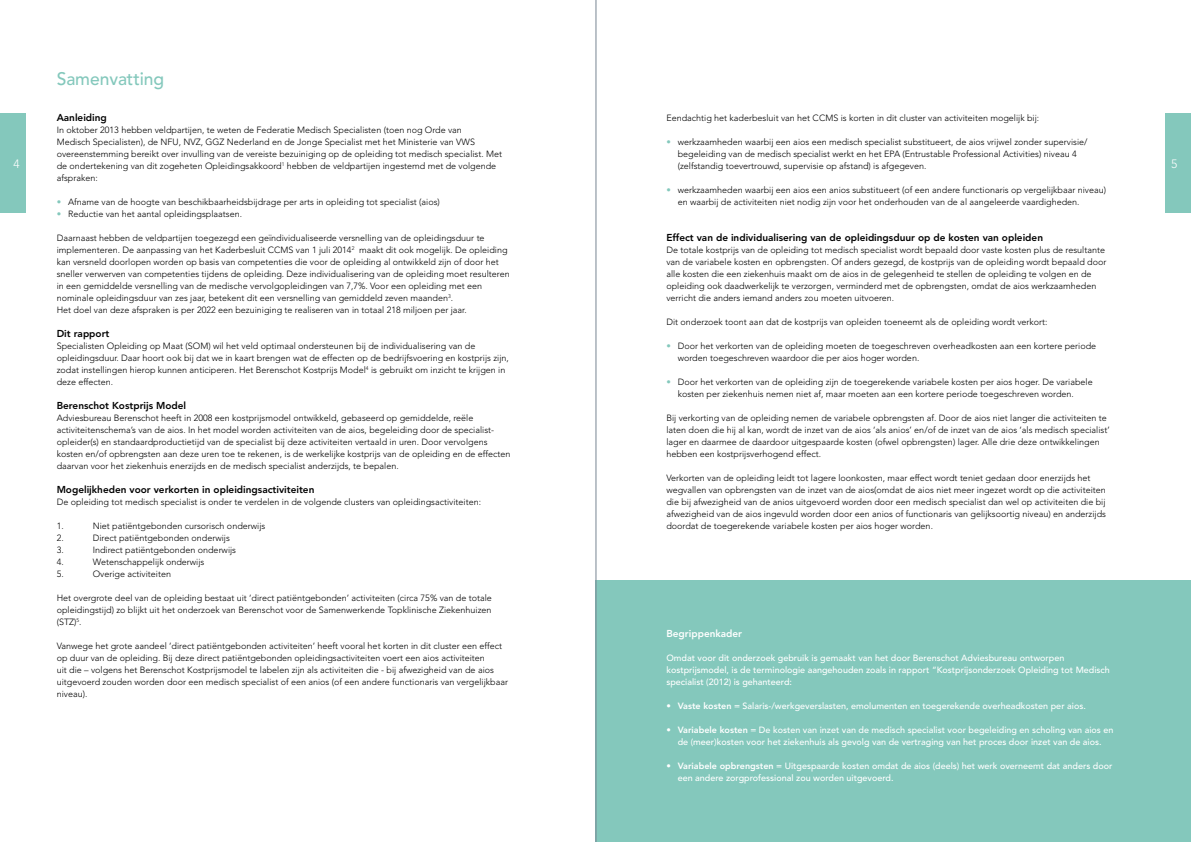
<style>
.page{position:relative;width:1191px;height:842px;background:#fff}
.page>*{position:absolute;margin:0;border:0;box-sizing:border-box;transform-origin:0 0}
.t1{font:500 18px "Avenir LT Std";letter-spacing:-.005em;color:#84c8bc}
.t2{font:300 12px "Avenir LT Std";color:#fff}
.t3{font:800 10px "Avenir LT Std";color:#000}
.t4{font:800 10px "Avenir LT Std";color:#fff}
.t5{font:300 9px/12px "Avenir LT Std";color:#000}
.t6{font:500 9px/12px "Avenir LT Std";color:#fff}
.s1{color:#84c8bc}
.s2{font-weight:800}
</style>
<div class="page">
<div style="left:1165px;top:113px;width:26px;height:100px;background:#84c8bc"></div>
<div style="left:0;top:113px;width:26px;height:100px;background:#84c8bc"></div>
<div style="left:595px;top:581px;width:596px;height:261px;background:#84c8bc"></div>
<hr style="left:596px;top:0;width:1px;height:842px;background:#778592">
<h1 class="t1" style="left:57px;top:68px;width:109px">Samenvatting</h1>
<p class="t3" style="left:57px;top:112px;width:52px">Aanleiding</p>
<p class="t5" style="left:57px;top:124px;width:447px">In oktober 2013 hebben veldpartijen, te weten de Federatie Medisch Specialisten (toen nog Orde van<br>Medisch Specialisten), de NFU, NVZ, GGZ Nederland en de Jonge Specialist met het Ministerie van VWS overeenstemming bereikt over invulling van de vereiste bezuiniging op de opleiding tot medisch specialist. Met de ondertekening van dit zogeheten Opleidingsakkoord<sup>1</sup> hebben de veldpartijen ingestemd met de volgende afspraken:</p>
<p class="t5" style="left:57px;top:196px;width:385px"><span class="s1">•</span> Afname van de hoogte van beschikbaarheidsbijdrage per arts in opleiding tot specialist (aios)</p>
<p class="t5" style="left:57px;top:208px;width:187px"><span class="s1">•</span> Reductie van het aantal opleidingsplaatsen.</p>
<p class="t5" style="left:57px;top:232px;width:454px">Daarnaast hebben de veldpartijen toegezegd een geïndividualiseerde versnelling van de opleidingsduur te implementeren. De aanpassing van het Kaderbesluit CCMS van 1 juli 2014<sup>2</sup> maakt dit ook mogelijk. De opleiding kan versneld doorlopen worden op basis van competenties die voor de opleiding al ontwikkeld zijn of door het sneller verwerven van competenties tijdens de opleiding. Deze individualisering van de opleiding moet resulteren in een gemiddelde versnelling van de medische vervolgopleidingen van 7,7%. Voor een opleiding met een nominale opleidingsduur van zes jaar, betekent dit een versnelling van gemiddeld zeven maanden<sup>3</sup>.<br>Het doel van deze afspraken is per 2022 een bezuiniging te realiseren van in totaal 218 miljoen per jaar.</p>
<p class="t3" style="left:57px;top:328px;width:54px">Dit rapport</p>
<p class="t5" style="left:57px;top:340px;width:454px">Specialisten Opleiding op Maat (SOM) wil het veld optimaal ondersteunen bij de individualisering van de opleidingsduur. Daar hoort ook bij dat we in kaart brengen wat de effecten op de bedrijfsvoering en kostprijs zijn, zodat instellingen hierop kunnen anticiperen. Het Berenschot Kostprijs Model<sup>4</sup> is gebruikt om inzicht te krijgen in deze effecten.</p>
<p class="t3" style="left:57px;top:400px;width:131px">Berenschot Kostprijs Model</p>
<p class="t5" style="left:57px;top:412px;width:455px">Adviesbureau Berenschot heeft in 2008 een kostprijsmodel ontwikkeld, gebaseerd op gemiddelde, reële activiteitenschema’s van de aios. In het model worden activiteiten van de aios, begeleiding door de specialist&shy;opleider(s) en standaardproductietijd van de specialist bij deze activiteiten vertaald in uren. Door vervolgens kosten en/of opbrengsten aan deze uren toe te rekenen, is de werkelijke kostprijs van de opleiding en de effecten daarvan voor het ziekenhuis enerzijds en de medisch specialist anderzijds, te bepalen.</p>
<p class="t3" style="left:57px;top:484px;width:259px">Mogelijkheden voor verkorten in opleidingsactiviteiten</p>
<p class="t5" style="left:57px;top:496px;width:426px">De opleiding tot medisch specialist is onder te verdelen in de volgende clusters van opleidingsactiviteiten:</p>
<p class="t5" style="left:57px;top:520px;width:9px">1.</p>
<p class="t5" style="left:93px;top:520px;width:174px">Niet patiëntgebonden cursorisch onderwijs</p>
<p class="t5" style="left:57px;top:532px;width:9px">2.</p>
<p class="t5" style="left:93px;top:532px;width:139px">Direct patiëntgebonden onderwijs</p>
<p class="t5" style="left:57px;top:544px;width:9px">3.</p>
<p class="t5" style="left:93px;top:544px;width:145px">Indirect patiëntgebonden onderwijs</p>
<p class="t5" style="left:57px;top:556px;width:9px">4.</p>
<p class="t5" style="left:93px;top:556px;width:113px">Wetenschappelijk onderwijs</p>
<p class="t5" style="left:57px;top:568px;width:9px">5.</p>
<p class="t5" style="left:93px;top:568px;width:80px">Overige activiteiten</p>
<p class="t5" style="left:57px;top:592px;width:437px;text-align:justify">Het overgrote deel van de opleiding bestaat uit ‘direct patiëntgebonden’ activiteiten (circa 75% van de totale opleidingstijd) zo blijkt uit het onderzoek van Berenschot voor de Samenwerkende Topklinische Ziekenhuizen (STZ)<sup>5</sup>.</p>
<p class="t5" style="left:57px;top:640px;width:453px">Vanwege het grote aandeel ‘direct patiëntgebonden activiteiten’ heeft vooral het korten in dit cluster een effect op duur van de opleiding. Bij deze direct patiëntgebonden opleidingsactiviteiten voert een aios activiteiten<br>uit die – volgens het Berenschot Kostprijsmodel te labelen zijn als activiteiten die - bij afwezigheid van de aios uitgevoerd zouden worden door een medisch specialist of een anios (of een andere functionaris van vergelijkbaar niveau).</p>
<p class="t5" style="left:666px;top:112px;width:374px">Eendachtig het kaderbesluit van het CCMS is korten in dit cluster van activiteiten mogelijk bij:</p>
<p class="t5" style="left:677px;top:136px;width:411px;text-indent:-11px"><span class="s1">•</span> werkzaamheden waarbij een aios een medisch specialist substitueert, de aios vrijwel zonder supervisie/ begeleiding van de medisch specialist werkt en het EPA (Entrustable Professional Activities) niveau 4 (zelfstandig toevertrouwd, supervisie op afstand) is afgegeven.</p>
<p class="t5" style="left:677px;top:184px;width:430px;text-indent:-11px"><span class="s1">•</span> werkzaamheden waarbij een aios een anios substitueert (of een andere functionaris op vergelijkbaar niveau) en waarbij de activiteiten niet nodig zijn voor het onderhouden van de al aangeleerde vaardigheden.</p>
<p class="t3" style="left:666px;top:232px;width:378px">Effect van de individualisering van de opleidingsduur op de kosten van opleiden</p>
<p class="t5" style="left:666px;top:244px;width:441px">De totale kostprijs van de opleiding tot medisch specialist wordt bepaald door vaste kosten plus de resultante van de variabele kosten en opbrengsten. Of anders gezegd, de kostprijs van de opleiding wordt bepaald door alle kosten die een ziekenhuis maakt om de aios in de gelegenheid te stellen de opleiding te volgen en de opleiding ook daadwerkelijk te verzorgen, verminderd met de opbrengsten, omdat de aios werkzaamheden verricht die anders iemand anders zou moeten uitvoeren.</p>
<p class="t5" style="left:666px;top:316px;width:383px">Dit onderzoek toont aan dat de kostprijs van opleiden toeneemt als de opleiding wordt verkort:</p>
<p class="t5" style="left:677px;top:340px;width:420px;text-indent:-11px"><span class="s1">•</span> Door het verkorten van de opleiding moeten de toegeschreven overheadkosten aan een kortere periode worden toegeschreven waardoor die per aios hoger worden.</p>
<p class="t5" style="left:677px;top:376px;width:416px;text-indent:-11px"><span class="s1">•</span> Door het verkorten van de opleiding zijn de toegerekende variabele kosten per aios hoger. De variabele kosten per ziekenhuis nemen niet af, maar moeten aan een kortere periode toegeschreven worden.</p>
<p class="t5" style="left:666px;top:412px;width:445px">Bij verkorting van de opleiding nemen de variabele opbrengsten af. Door de aios niet langer die activiteiten te laten doen die hij al kan, wordt de inzet van de aios ‘als anios’ en/of de inzet van de aios ‘als medisch specialist’ lager en daarmee de daardoor uitgespaarde kosten (ofwel opbrengsten) lager. Alle drie deze ontwikkelingen hebben een kostprijsverhogend effect.</p>
<p class="t5" style="left:666px;top:472px;width:441px">Verkorten van de opleiding leidt tot lagere loonkosten, maar effect wordt teniet gedaan door enerzijds het wegvallen van opbrengsten van de inzet van de aios(omdat de aios niet meer ingezet wordt op die activiteiten die bij afwezigheid van de anios uitgevoerd worden door een medisch specialist dan wel op activiteiten die bij afwezigheid van de aios ingevuld worden door een anios of functionaris van gelijksoortig niveau) en anderzijds doordat de toegerekende variabele kosten per aios hoger worden.</p>
<h2 class="t2" style="left:14px;top:156px;width:8px">4</h2>
<h2 class="t2" style="left:1171px;top:156px;width:8px">5</h2>
<p class="t4" style="left:666px;top:628px;width:77px">Begrippenkader</p>
<p class="t6" style="left:666px;top:652px;width:445px">Omdat voor dit onderzoek gebruik is gemaakt van het door Berenschot Adviesbureau ontworpen kostprijsmodel, is de terminologie aangehouden zoals in rapport “Kostprijsonderzoek Opleiding tot Medisch specialist (2012) is gehanteerd:</p>
<p class="t6" style="left:666px;top:700px;width:421px"><span class="s2">• Vaste kosten</span> = Salaris-/werkgeverslasten, emolumenten en toegerekende overheadkosten per aios.</p>
<p class="t6" style="left:666px;top:724px;width:448px;text-align:center"><span class="s2">• Variabele kosten</span> = De kosten van inzet van de medisch specialist voor begeleiding en scholing van aios en de (meer)kosten voor het ziekenhuis als gevolg van de vertraging van het proces door inzet van de aios.</p>
<p class="t6" style="left:677px;top:760px;width:436px;text-indent:-11px"><span class="s2">• Variabele opbrengsten</span> = Uitgespaarde kosten omdat de aios (deels) het werk overneemt dat anders door een andere zorgprofessional zou worden uitgevoerd.</p>
</div>
